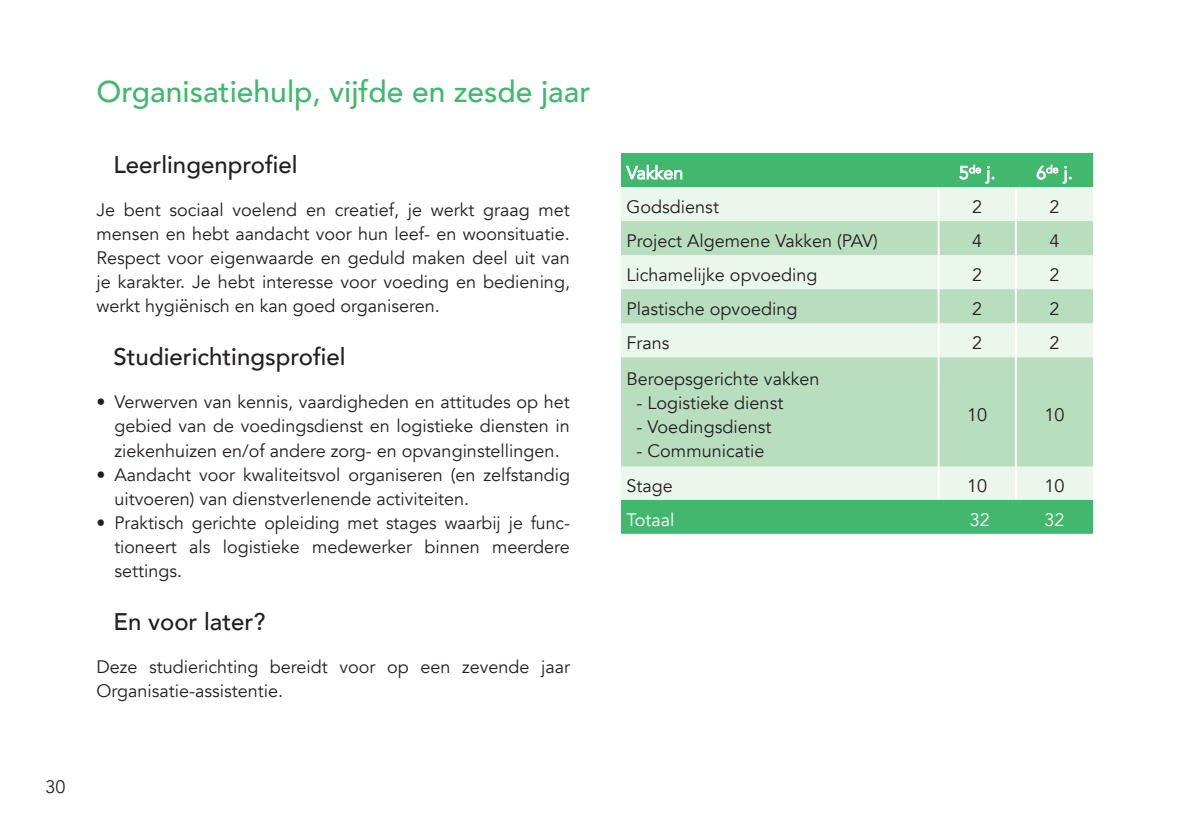
<style>
.page{position:relative;width:1191px;height:840px;background:#fff}
.page>*{position:absolute;margin:0;border:0;box-sizing:border-box;transform-origin:0 0}
.Tussentitel{font:500 30px "Avenir";color:#42b86e}
.Tussentitel_2{font:500 24px "Avenir";color:#231f20}
.Tekst{font:18px/24px "Avenir";color:#231f20;text-align:justify}
.Tabel_tekst{font:18px "Avenir";color:#231f20}
.Tabel_tekst-2{font:18px "Avenir";color:#fff}
</style>
<div class="page">
<div style="left:621px;top:153px;width:472px;height:380px;background:#42b86e"></div>
<div style="left:621px;top:187px;width:472px;height:312px;background:#ebf6ed"></div>
<svg style="left:621px;top:221px;width:472px;height:245px;background:#c7e4cc"></svg>
<hr style="left:937px;top:187px;width:2px;height:34px;background:#fff">
<hr style="left:1015px;top:187px;width:2px;height:34px;background:#fff">
<hr style="left:937px;top:221px;width:2px;height:34px;background:#fff">
<hr style="left:1015px;top:221px;width:2px;height:34px;background:#fff">
<hr style="left:937px;top:255px;width:2px;height:34px;background:#fff">
<hr style="left:1015px;top:255px;width:2px;height:34px;background:#fff">
<hr style="left:937px;top:289px;width:2px;height:34px;background:#fff">
<hr style="left:1015px;top:289px;width:2px;height:34px;background:#fff">
<hr style="left:937px;top:323px;width:2px;height:34px;background:#fff">
<hr style="left:1015px;top:323px;width:2px;height:34px;background:#fff">
<hr style="left:937px;top:357px;width:2px;height:109px;background:#fff">
<hr style="left:1015px;top:357px;width:2px;height:109px;background:#fff">
<hr style="left:937px;top:466px;width:2px;height:33px;background:#fff">
<hr style="left:1015px;top:466px;width:2px;height:33px;background:#fff">
<svg style="left:625px;top:164px;width:58px;height:16px"></svg>
<svg style="left:958px;top:164px;width:37px;height:20px"></svg>
<svg style="left:1036px;top:164px;width:36px;height:20px"></svg>
<p class="Tussentitel" style="left:96px;top:66px;width:495px">Organisatiehulp, vijfde en zesde jaar</p>
<p class="Tussentitel_2" style="left:113px;top:143px;width:186px">Leerlingenprofiel</p>
<p class="Tekst" style="left:96px;top:198px;width:475px">Je bent sociaal voelend en creatief, je werkt graag met mensen en hebt aandacht voor hun leef- en woonsituatie.<br>Respect voor eigenwaarde en geduld maken deel uit van je karakter. Je hebt interesse voor voeding en bediening, werkt hygiënisch en kan goed organiseren.</p>
<p class="Tussentitel_2" style="left:113px;top:336px;width:234px">Studierichtingsprofiel</p>
<p class="Tekst" style="left:114px;top:390px;width:457px;text-indent:-18px">• Verwerven van kennis, vaardigheden en attitudes op het gebied van de voedingsdienst en logistieke diensten in ziekenhuizen en/of andere zorg- en opvanginstellingen.</p>
<p class="Tekst" style="left:114px;top:462px;width:457px;text-indent:-18px">• Aandacht voor kwaliteitsvol organiseren (en zelfstandig uitvoeren) van dienstverlenende activiteiten.</p>
<p class="Tekst" style="left:114px;top:510px;width:457px;text-indent:-18px">• Praktisch gerichte opleiding met stages waarbij je func&shy;tioneert als logistieke medewerker binnen meerdere settings.</p>
<p class="Tussentitel_2" style="left:113px;top:600px;width:154px">En voor later?</p>
<p class="Tekst" style="left:96px;top:654px;width:475px">Deze studierichting bereidt voor op een zevende jaar<br>Organisatie-assistentie.</p>
<p class="Tekst" style="left:45px;top:774px;width:22px">30</p>
<p class="Tabel_tekst-2" style="left:626px;top:162px;width:58px">Vakken</p>
<p class="Tabel_tekst-2" style="left:959px;top:162px;width:38px">5<sup>de</sup> j.</p>
<p class="Tabel_tekst-2" style="left:1036px;top:162px;width:38px">6<sup>de</sup> j.</p>
<p class="Tabel_tekst" style="left:626px;top:196px;width:94px">Godsdienst</p>
<p class="Tabel_tekst" style="left:972px;top:196px;width:12px">2</p>
<p class="Tabel_tekst" style="left:1049px;top:196px;width:12px">2</p>
<p class="Tabel_tekst" style="left:626px;top:230px;width:253px">Project Algemene Vakken (PAV)</p>
<p class="Tabel_tekst" style="left:972px;top:230px;width:12px">4</p>
<p class="Tabel_tekst" style="left:1049px;top:230px;width:12px">4</p>
<p class="Tabel_tekst" style="left:626px;top:264px;width:192px">Lichamelijke opvoeding</p>
<p class="Tabel_tekst" style="left:972px;top:264px;width:12px">2</p>
<p class="Tabel_tekst" style="left:1049px;top:264px;width:12px">2</p>
<p class="Tabel_tekst" style="left:626px;top:298px;width:172px">Plastische opvoeding</p>
<p class="Tabel_tekst" style="left:972px;top:298px;width:12px">2</p>
<p class="Tabel_tekst" style="left:1049px;top:298px;width:12px">2</p>
<p class="Tabel_tekst" style="left:626px;top:332px;width:45px">Frans</p>
<p class="Tabel_tekst" style="left:972px;top:332px;width:12px">2</p>
<p class="Tabel_tekst" style="left:1049px;top:332px;width:12px">2</p>
<p class="Tabel_tekst" style="left:626px;top:368px;width:194px">Beroepsgerichte vakken</p>
<p class="Tabel_tekst" style="left:636px;top:392px;width:148px">- Logistieke dienst</p>
<p class="Tabel_tekst" style="left:636px;top:416px;width:136px">- Voedingsdienst</p>
<p class="Tabel_tekst" style="left:636px;top:440px;width:129px">- Communicatie</p>
<p class="Tabel_tekst" style="left:967px;top:404px;width:22px">10</p>
<p class="Tabel_tekst" style="left:1044px;top:404px;width:22px">10</p>
<p class="Tabel_tekst" style="left:626px;top:475px;width:48px">Stage</p>
<p class="Tabel_tekst" style="left:967px;top:475px;width:22px">10</p>
<p class="Tabel_tekst" style="left:1044px;top:475px;width:22px">10</p>
<p class="Tabel_tekst-2" style="left:626px;top:508px;width:49px">Totaal</p>
<p class="Tabel_tekst-2" style="left:969px;top:508px;width:22px">32</p>
<p class="Tabel_tekst-2" style="left:1044px;top:508px;width:22px">32</p>
</div>
